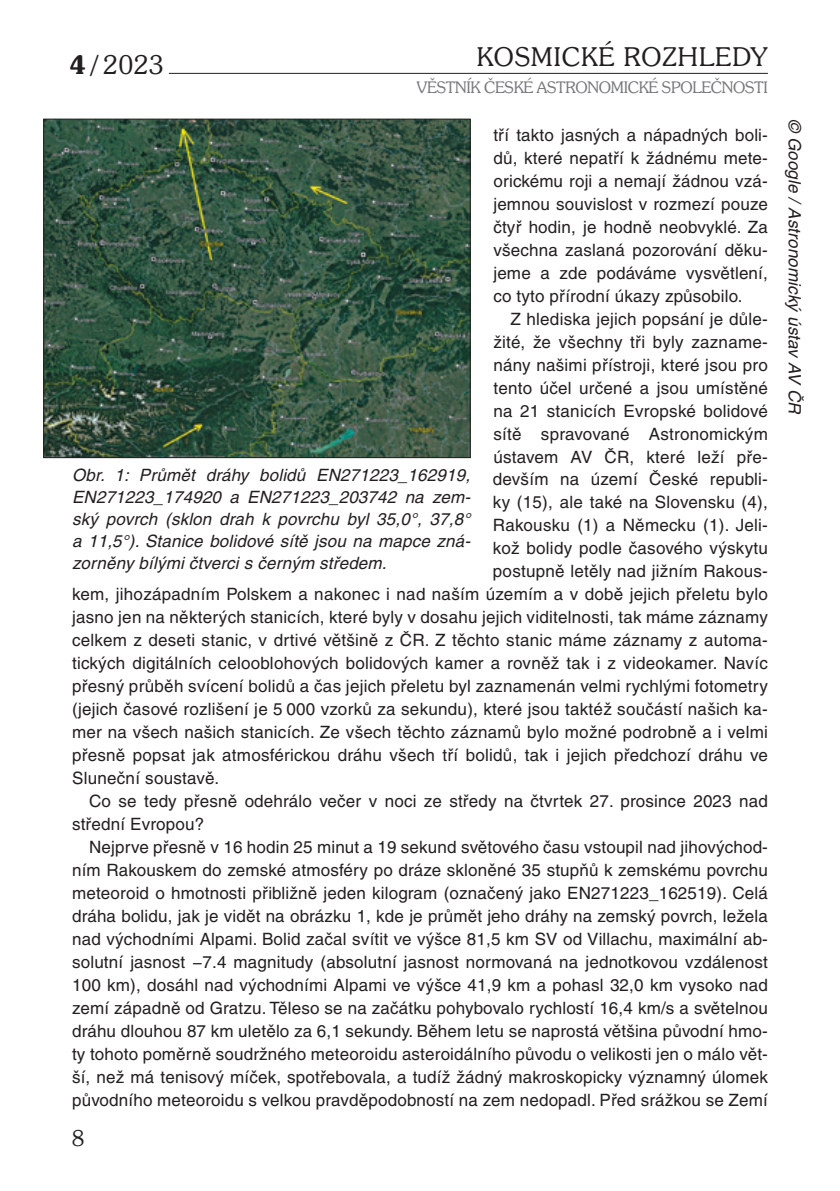
<style>
.page{position:relative;width:840px;height:1191px;background:#fff}
.page>*{position:absolute;margin:0;border:0;box-sizing:border-box;transform-origin:0 0}
.t1{font:300 26px "Souvenir IT Cby BTCE";letter-spacing:.04em;color:#231f20}
.t2{font:300 22px "Souvenir IT Cby BTCE";color:#231f20}
.t3{font:17px/23px "Helvetica CE";letter-spacing:.01em;color:#231f20;text-align:justify}
.t4{font:italic 17px/22px "Helvetica CE";letter-spacing:.01em;color:#231f20;text-align:justify}
.t5{font:300 16px "Souvenir IT Cby BTCE";letter-spacing:-.02em;color:#76787b}
.s1{font-weight:600}
</style>
<div class="page">
<hr style="left:169px;top:73px;width:598px;height:1px;background:#231f20">
<img style="left:45px;top:121px;width:423px;height:335px">
<div style="left:43px;top:119px;width:427px;height:339px;border:1px solid #231f20"></div>
<h1 class="t1" style="left:69px;top:48px;width:96px"><span class="s1">4 /</span> 2023</h1>
<h1 class="t1" style="left:476px;top:39px;width:292px">KOSMICKÉ ROZHLEDY</h1>
<p class="t5" style="left:416px;top:77px;width:352px">VĚSTNÍK ČESKÉ ASTRONOMICKÉ SPOLEČNOSTI</p>
<p class="t3" style="left:493px;top:123px;width:276px">tří takto jasných a nápadných boli&shy;dů, které nepatří k žádnému mete&shy;orickému roji a nemají žádnou vzá&shy;jemnou souvislost v rozmezí pouze čtyř hodin, je hodně neobvyklé. Za všechna zaslaná pozorování děku&shy;jeme a zde podáváme vysvětlení, co tyto přírodní úkazy způsobilo.</p>
<p class="t3" style="left:510px;top:307px;width:259px">Z hlediska jejich popsání je důle-</p>
<p class="t3" style="left:493px;top:330px;width:276px">žité, že všechny tři byly zazname-</p>
<p class="t3" style="left:493px;top:353px;width:276px">nány našimi přístroji, které jsou pro</p>
<p class="t3" style="left:493px;top:376px;width:276px">tento účel určené a jsou umístěné</p>
<p class="t3" style="left:493px;top:399px;width:276px">na 21 stanicích Evropské bolidové</p>
<p class="t3" style="left:493px;top:422px;width:276px">sítě spravované Astronomickým</p>
<p class="t3" style="left:493px;top:445px;width:276px">ústavem AV ČR, které leží pře-</p>
<p class="t3" style="left:492px;top:468px;width:276px">devším na území České republi-</p>
<p class="t3" style="left:492px;top:491px;width:276px">ky (15), ale také na Slovensku (4),</p>
<p class="t3" style="left:492px;top:514px;width:276px">Rakousku (1) a Německu (1). Jeli-</p>
<p class="t3" style="left:492px;top:537px;width:276px">kož bolidy podle časového výskytu</p>
<p class="t3" style="left:492px;top:560px;width:276px">postupně letěly nad jižním Rakous-</p>
<p class="t3" style="left:72px;top:583px;width:697px">kem, jihozápadním Polskem a nakonec i nad naším územím a v době jejich přeletu bylo</p>
<p class="t3" style="left:72px;top:606px;width:697px">jasno jen na některých stanicích, které byly v dosahu jejich viditelnosti, tak máme záznamy</p>
<p class="t3" style="left:72px;top:629px;width:697px">celkem z deseti stanic, v drtivé většině z ČR. Z těchto stanic máme záznamy z automa-</p>
<p class="t3" style="left:72px;top:651px;width:697px">tických digitálních celooblohových bolidových kamer a rovněž tak i z videokamer. Navíc</p>
<p class="t3" style="left:72px;top:674px;width:697px">přesný průběh svícení bolidů a čas jejich přeletu byl zaznamenán velmi rychlými fotometry</p>
<p class="t3" style="left:72px;top:697px;width:697px">(jejich časové rozlišení je 5 000 vzorků za sekundu), které jsou taktéž součástí našich ka-</p>
<p class="t3" style="left:72px;top:720px;width:697px">mer na všech našich stanicích. Ze všech těchto záznamů bylo možné podrobně a i velmi</p>
<p class="t3" style="left:72px;top:743px;width:697px">přesně popsat jak atmosférickou dráhu všech tří bolidů, tak i jejich předchozí dráhu ve</p>
<p class="t3" style="left:72px;top:766px;width:148px">Sluneční soustavě.</p>
<p class="t3" style="left:89px;top:789px;width:680px">Co se tedy přesně odehrálo večer v noci ze středy na čtvrtek 27. prosince 2023 nad</p>
<p class="t3" style="left:72px;top:812px;width:134px">střední Evropou?</p>
<p class="t3" style="left:89px;top:835px;width:680px">Nejprve přesně v 16 hodin 25 minut a 19 sekund světového času vstoupil nad jihovýchod-</p>
<p class="t3" style="left:72px;top:858px;width:697px">ním Rakouskem do zemské atmosféry po dráze skloněné 35 stupňů k zemskému povrchu</p>
<p class="t3" style="left:72px;top:881px;width:697px">meteoroid o hmotnosti přibližně jeden kilogram (označený jako EN271223_162519). Celá</p>
<p class="t3" style="left:72px;top:904px;width:697px">dráha bolidu, jak je vidět na obrázku 1, kde je průmět jeho dráhy na zemský povrch, ležela</p>
<p class="t3" style="left:72px;top:927px;width:697px">nad východními Alpami. Bolid začal svítit ve výšce 81,5 km SV od Villachu, maximální ab-</p>
<p class="t3" style="left:72px;top:950px;width:697px">solutní jasnost −7.4 magnitudy (absolutní jasnost normovaná na jednotkovou vzdálenost</p>
<p class="t3" style="left:72px;top:973px;width:696px">100 km), dosáhl nad východními Alpami ve výšce 41,9 km a pohasl 32,0 km vysoko nad</p>
<p class="t3" style="left:72px;top:996px;width:696px">zemí západně od Gratzu. Těleso se na začátku pohybovalo rychlostí 16,4 km/s a světelnou</p>
<p class="t3" style="left:72px;top:1019px;width:697px">dráhu dlouhou 87 km uletělo za 6,1 sekundy. Během letu se naprostá většina původní hmo-</p>
<p class="t3" style="left:72px;top:1042px;width:697px">ty tohoto poměrně soudržného meteoroidu asteroidálního původu o velikosti jen o málo vět-</p>
<p class="t3" style="left:72px;top:1065px;width:697px">ší, než má tenisový míček, spotřebovala, a tudíž žádný makroskopicky významný úlomek</p>
<p class="t3" style="left:72px;top:1088px;width:696px">původního meteoroidu s velkou pravděpodobností na zem nedopadl. Před srážkou se Zemí</p>
<p class="t4" style="left:72px;top:464px;width:400px">Obr. 1: Průmět dráhy bolidů EN271223_162919, EN271223_174920 a EN271223_203742 na zem&shy;ský povrch (sklon drah k povrchu byl 35,0°, 37,8° a 11,5°). Stanice bolidové sítě jsou na mapce zná&shy;zorněny bílými čtverci s černým středem.</p>
<p class="t2" style="left:72px;top:1124px;width:14px">8</p>
<p class="t4" style="left:805px;top:119px;width:297px;rotate:90deg">© Google / Astronomický ústav AV ČR</p>
</div>
